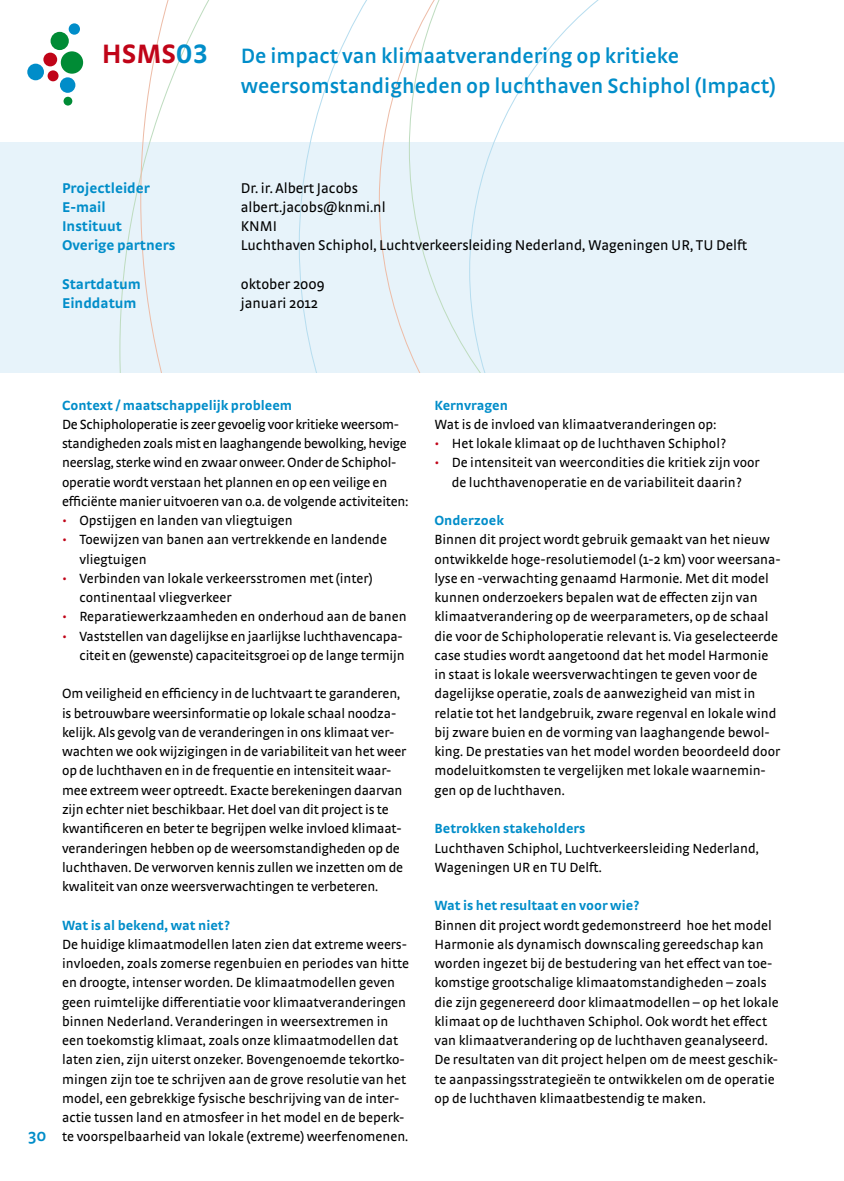
<style>
.page{position:relative;width:844px;height:1181px;background:#fff}
.page>*{position:absolute;margin:0;border:0;box-sizing:border-box;transform-origin:0 0}
.t1{font:600 21.88px/29.8px "Strada";color:#008dc9}
.t2{font:600 17.5px "Strada";color:#008dc9}
.t3{font:14.88px/19.2px "Strada";color:#000}
.t4{font:700 14.88px/19.2px "Strada";color:#008dc9}
.t5{font:14px/19.2px "Strada";color:#000}
.t6{font:14px/19.2px "Strada";letter-spacing:-.02em;color:#000}
.s1{font-family:"Strada TF";font-weight:700;font-size:28px;color:#c00418}
.s2{font-family:"Strada TF";font-weight:700;font-size:28px}
.s3{font-weight:700;color:#008dc9}
.s4{color:#c00418}
</style>
<div class="page">
<svg style="left:0;top:24px;width:119px;height:349px"></svg>
<svg style="left:140px;top:0;width:703px;height:373px"></svg>
<div style="left:60px;top:77px;width:15px;height:16px;background:#008dc9;border-radius:50%"></div>
<div style="left:27px;top:64px;width:17px;height:16px;background:#008dc9;border-radius:50%"></div>
<div style="left:51px;top:32px;width:18px;height:18px;background:#008b35;border-radius:50%"></div>
<div style="left:69px;top:23px;width:11px;height:12px;background:#008dc9;border-radius:50%"></div>
<div style="left:63px;top:97px;width:9px;height:9px;background:#008b35;border-radius:50%"></div>
<div style="left:43px;top:53px;width:14px;height:13px;background:#c00418;border-radius:50%"></div>
<div style="left:61px;top:51px;width:22px;height:23px;background:#008b35;border-radius:50%"></div>
<div style="left:48px;top:70px;width:11px;height:11px;background:#c00418;border-radius:50%"></div>
<p class="t1" style="left:241px;top:40px;width:537px;text-indent:-139px"><span class="s1">HSMS</span><span class="s2">03</span> De impact van klimaatverandering op kritieke weersomstandigheden op luchthaven Schiphol (Impact)</p>
<p class="t4" style="left:62px;top:177px;width:115px">Projectleider<br>E-mail<br>Instituut<br>Overige partners</p>
<p class="t4" style="left:62px;top:274px;width:80px">Startdatum<br>Einddatum</p>
<p class="t3" style="left:241px;top:178px;width:508px">Dr. ir. Albert Jacobs<br>albert.jacobs@knmi.nl<br>KNMI<br>Luchthaven Schiphol, Luchtverkeersleiding Nederland, Wageningen UR, TU Delft</p>
<p class="t3" style="left:241px;top:274px;width:85px">oktober 2009 januari 2012</p>
<p class="t2" style="left:28px;top:1125px;width:20px">30</p>
<p class="t6" style="left:62px;top:395px;width:348px"><span class="s3">Context / maatschappelijk probleem<br></span>De Schipholoperatie is zeer gevoelig voor kritieke weersom&shy;standigheden zoals mist en laaghangende bewolking, hevige neerslag, sterke wind en zwaar onweer. Onder de Schiphol&shy;operatie wordt verstaan het plannen en op een veilige en efficiënte manier uitvoeren van o.a. de volgende activiteiten:</p>
<p class="t5" style="left:62px;top:511px;width:232px"><span class="s4">•</span> Opstijgen en landen van vliegtuigen</p>
<p class="t5" style="left:79px;top:530px;width:309px;text-indent:-17px"><span class="s4">•</span> Toewijzen van banen aan vertrekkende en landende vliegtuigen</p>
<p class="t5" style="left:79px;top:568px;width:295px;text-indent:-17px"><span class="s4">•</span> Verbinden van lokale verkeersstromen met (inter) continentaal vliegverkeer</p>
<p class="t5" style="left:62px;top:607px;width:346px"><span class="s4">•</span> Reparatiewerkzaamheden en onderhoud aan de banen</p>
<p class="t5" style="left:62px;top:626px;width:344px;text-align:right"><span class="s4">•</span> Vaststellen van dagelijkse en jaarlijkse luchthavencapa&shy;citeit en (gewenste) capaciteitsgroei op de lange termijn</p>
<p class="t5" style="left:62px;top:684px;width:346px">Om veiligheid en efficiency in de luchtvaart te garanderen, is betrouwbare weersinformatie op lokale schaal noodza&shy;kelijk. Als gevolg van de veranderingen in ons klimaat ver&shy;wachten we ook wijzigingen in de variabiliteit van het weer op de luchthaven en in de frequentie en intensiteit waar&shy;mee extreem weer optreedt. Exacte berekeningen daarvan zijn echter niet beschikbaar. Het doel van dit project is te kwantificeren en beter te begrijpen welke invloed klimaat&shy;veranderingen hebben op de weersomstandigheden op de luchthaven. De verworven kennis zullen we inzetten om de kwaliteit van onze weersverwachtingen te verbeteren.</p>
<p class="t5" style="left:62px;top:915px;width:348px"><span class="s3">Wat is al bekend, wat niet?<br></span>De huidige klimaatmodellen laten zien dat extreme weers&shy;invloeden, zoals zomerse regenbuien en periodes van hitte en droogte, intenser worden. De klimaatmodellen geven geen ruimtelijke differentiatie voor klimaatveranderingen binnen Nederland. Veranderingen in weersextremen in een toekomstig klimaat, zoals onze klimaatmodellen dat laten zien, zijn uiterst onzeker. Bovengenoemde tekortko&shy;mingen zijn toe te schrijven aan de grove resolutie van het model, een gebrekkige fysische beschrijving van de inter&shy;actie tussen land en atmosfeer in het model en de beperk&shy;te voorspelbaarheid van lokale (extreme) weerfenomenen.</p>
<p class="t5" style="left:434px;top:395px;width:284px"><span class="s3">Kernvragen<br></span>Wat is de invloed van klimaatveranderingen op:</p>
<p class="t5" style="left:434px;top:434px;width:293px"><span class="s4">•</span> Het lokale klimaat op de luchthaven Schiphol?</p>
<p class="t5" style="left:434px;top:453px;width:327px;text-align:center"><span class="s4">•</span> De intensiteit van weercondities die kritiek zijn voor de luchthavenoperatie en de variabiliteit daarin?</p>
<p class="t5" style="left:434px;top:511px;width:348px"><span class="s3">Onderzoek<br></span>Binnen dit project wordt gebruik gemaakt van het nieuw ontwikkelde hoge-resolutiemodel (1-2 km) voor weersana&shy;lyse en -verwachting genaamd Harmonie. Met dit model kunnen onderzoekers bepalen wat de effecten zijn van klimaatverandering op de weerparameters, op de schaal die voor de Schipholoperatie relevant is. Via geselecteerde case studies wordt aangetoond dat het model Harmonie in staat is lokale weersverwachtingen te geven voor de dagelijkse operatie, zoals de aanwezigheid van mist in relatie tot het landgebruik, zware regenval en lokale wind bij zware buien en de vorming van laaghangende bewol&shy;king. De prestaties van het model worden beoordeeld door modeluitkomsten te vergelijken met lokale waarnemin&shy;gen op de luchthaven.</p>
<p class="t5" style="left:434px;top:819px;width:326px"><span class="s3">Betrokken stakeholders<br></span>Luchthaven Schiphol, Luchtverkeersleiding Nederland,<br>Wageningen UR en TU Delft.</p>
<p class="t5" style="left:434px;top:896px;width:346px"><span class="s3">Wat is het resultaat en voor wie?<br></span>Binnen dit project wordt gedemonstreerd hoe het model Harmonie als dynamisch downscaling gereedschap kan worden ingezet bij de bestudering van het effect van toe&shy;komstige grootschalige klimaatomstandigheden – zoals die zijn gegenereerd door klimaatmodellen – op het lokale klimaat op de luchthaven Schiphol. Ook wordt het effect van klimaatverandering op de luchthaven geanalyseerd.<br>De resultaten van dit project helpen om de meest geschik&shy;te aanpassingsstrategieën te ontwikkelen om de operatie op de luchthaven klimaatbestendig te maken.</p>
</div>
